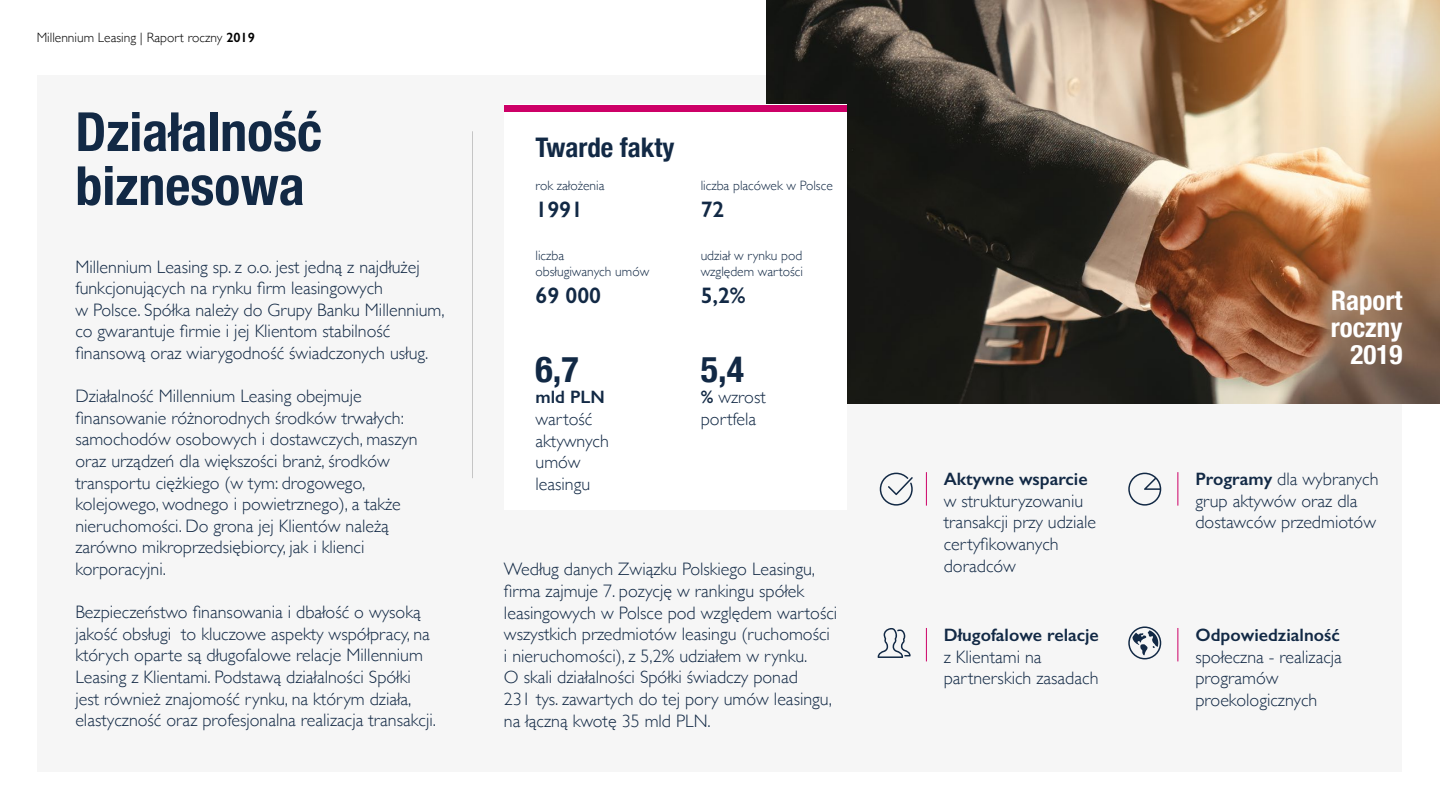
<style>
.page{position:relative;width:1440px;height:810px;background:#fff}
.page>*{position:absolute;margin:0;border:0;box-sizing:border-box;transform-origin:0 0}
.t1{font:700 condensed 54px/54px "Helvetica Neue";color:#122945}
.t2{font:700 condensed 36px "Helvetica Neue";color:#122945}
.t3{font:700 condensed 27px/27px "Helvetica Neue";color:#fff;text-align:right}
.t4{font:700 condensed 27px "Helvetica Neue";color:#122945}
.t5{font:600 22.5px "Gill Sans";color:#122945}
.t6{font:300 18px/21.6px "Gill Sans";color:#122945}
.t7{font:600 18px "Gill Sans";color:#122945}
.t8{font:300 13.5px/16.2px "Gill Sans";color:#122945}
.t9{font:300 13.5px "Gill Sans";color:#000}
.s1{font-weight:600}
</style>
<div class="page">
<div style="left:38px;top:75px;width:1364px;height:697px;background:#f6f6f6"></div>
<img style="left:766px;top:0;width:674px;height:404px">
<div style="left:504px;top:105px;width:343px;height:405px;background:#fff"></div>
<div style="left:504px;top:105px;width:343px;height:6px;background:#cd0067"></div>
<hr style="left:472px;top:131px;width:1px;height:347px;background:#000">
<hr style="left:926px;top:472px;width:1px;height:34px;background:#cd0067">
<hr style="left:1178px;top:472px;width:1px;height:34px;background:#cd0067">
<hr style="left:1178px;top:628px;width:1px;height:33px;background:#cd0067">
<hr style="left:926px;top:628px;width:1px;height:33px;background:#cd0067">
<svg style="left:878px;top:628px;width:33px;height:30px"></svg>
<svg style="left:1128px;top:626px;width:33px;height:33px"></svg>
<svg style="left:1128px;top:473px;width:33px;height:33px"></svg>
<svg style="left:880px;top:473px;width:33px;height:33px"></svg>
<p class="t9" style="left:37px;top:27px;width:220px">Millennium Leasing | Raport roczny <span class="s1">2019</span></p>
<h1 class="t1" style="left:75px;top:101px;width:248px">Działalność biznesowa</h1>
<p class="t6" style="left:75px;top:255px;width:371px">Millennium Leasing sp. z o.o. jest jedną z najdłużej funkcjonujących na rynku firm leasingowych<br>w Polsce. Spółka należy do Grupy Banku Millennium, co gwarantuje firmie i jej Klientom stabilność finansową oraz wiarygodność świadczonych usług.</p>
<p class="t6" style="left:75px;top:385px;width:344px">Działalność Millennium Leasing obejmuje finansowanie różnorodnych środków trwałych: samochodów osobowych i dostawczych, maszyn oraz urządzeń dla większości branż, środków transportu ciężkiego (w tym: drogowego, kolejowego, wodnego i powietrznego), a także nieruchomości. Do grona jej Klientów należą zarówno mikroprzedsiębiorcy, jak i klienci korporacyjni.</p>
<p class="t6" style="left:75px;top:601px;width:362px">Bezpieczeństwo finansowania i dbałość o wysoką jakość obsługi to kluczowe aspekty współpracy, na których oparte są długofalowe relacje Millennium Leasing z Klientami. Podstawą działalności Spółki jest również znajomość rynku, na którym działa, elastyczność oraz profesjonalna realizacja transakcji.</p>
<h3 class="t4" style="left:536px;top:125px;width:140px">Twarde fakty</h3>
<p class="t8" style="left:536px;top:176px;width:71px">rok założenia</p>
<p class="t5" style="left:536px;top:195px;width:49px">1991</p>
<p class="t8" style="left:536px;top:247px;width:115px">liczba<br>obsługiwanych umów</p>
<p class="t5" style="left:536px;top:282px;width:67px">69 000</p>
<h2 class="t2" style="left:536px;top:339px;width:45px">6,7</h2>
<p class="t7" style="left:536px;top:387px;width:71px">mld PLN</p>
<p class="t6" style="left:536px;top:408px;width:75px">wartość aktywnych umów leasingu</p>
<p class="t8" style="left:701px;top:177px;width:134px">liczba placówek w Polsce</p>
<p class="t5" style="left:701px;top:196px;width:25px">72</p>
<p class="t8" style="left:701px;top:247px;width:104px">udział w rynku pod względem wartości</p>
<p class="t5" style="left:701px;top:282px;width:47px">5,2%</p>
<h2 class="t2" style="left:701px;top:339px;width:45px">5,4</h2>
<p class="t6" style="left:701px;top:386px;width:67px"><span class="s1">%</span> wzrost portfela</p>
<p class="t6" style="left:504px;top:558px;width:335px">Według danych Związku Polskiego Leasingu, firma zajmuje 7. pozycję w rankingu spółek leasingowych w Polsce pod względem wartości wszystkich przedmiotów leasingu (ruchomości i nieruchomości), z 5,2% udziałem w rynku.<br>O skali działalności Spółki świadczy ponad<br>231 tys. zawartych do tej pory umów leasingu, na łączną kwotę 35 mld PLN.</p>
<p class="t7" style="left:944px;top:468px;width:145px">Aktywne wsparcie</p>
<p class="t6" style="left:944px;top:489px;width:154px">w strukturyzowaniu transakcji przy udziale certyfikowanych doradców</p>
<p class="t7" style="left:944px;top:624px;width:157px">Długofalowe relacje</p>
<p class="t6" style="left:944px;top:645px;width:156px">z Klientami na partnerskich zasadach</p>
<h3 class="t3" style="left:1331px;top:285px;width:73px">Raport roczny<br>2019</h3>
<p class="t6" style="left:1195px;top:468px;width:185px"><span class="s1">Programy</span> dla wybranych grup aktywów oraz dla dostawców przedmiotów</p>
<p class="t7" style="left:1195px;top:624px;width:146px">Odpowiedzialność</p>
<p class="t6" style="left:1195px;top:645px;width:148px">społeczna - realizacja programów proekologicznych</p>
</div>
